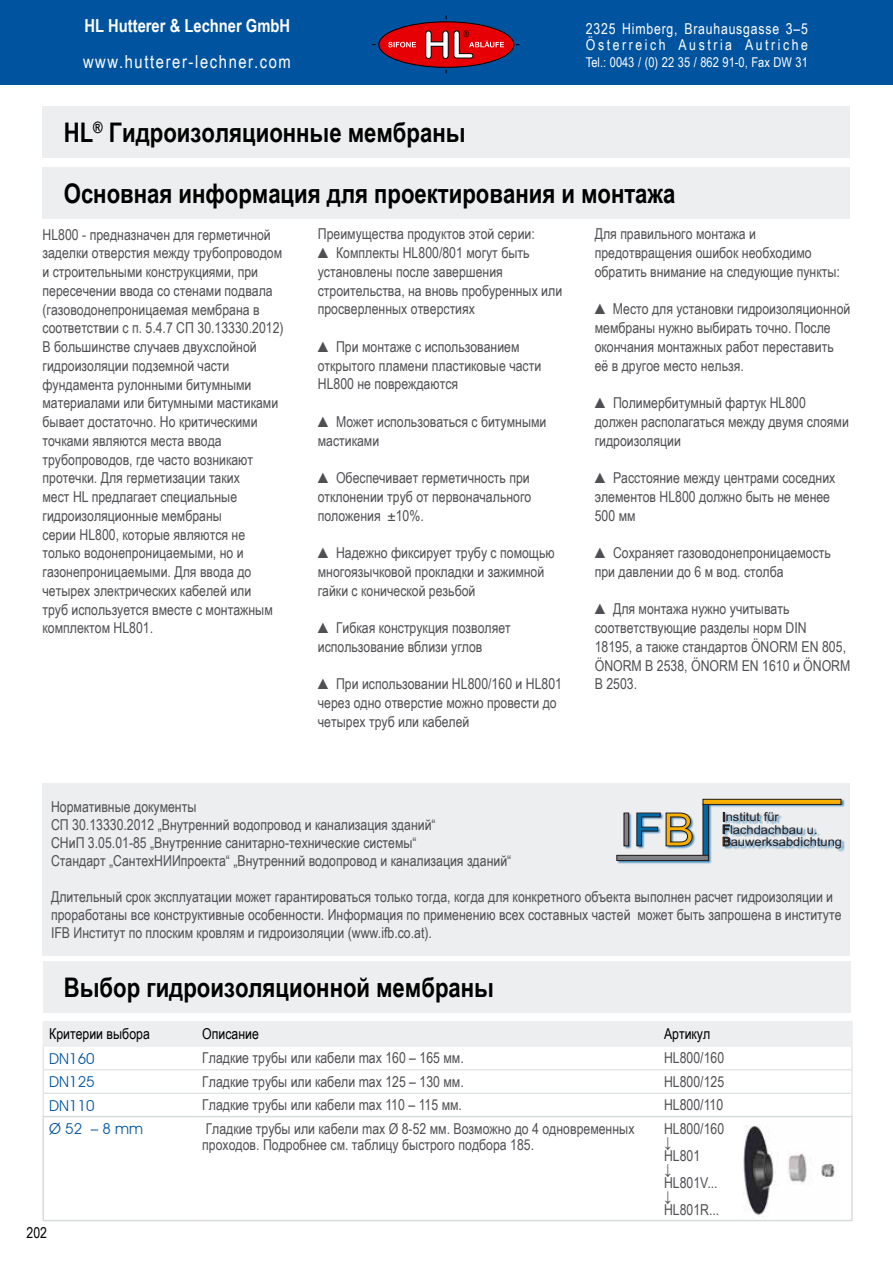
<style>
.page{position:relative;width:893px;height:1263px;background:#fff}
.page>*{position:absolute;margin:0;border:0;box-sizing:border-box;transform-origin:0 0}
.t1{font:45.9px "Arial";color:#818286;scale:1.05 1}
.t2{font:700 27px "Arial Narrow";color:#000}
.t3{font:700 18px/30px "Arial Narrow";color:#fff}
.t4{font:18px "Arial Narrow";letter-spacing:.09em;color:#fff}
.t5{font:15px/18.8px "Arial Narrow";color:#504f53}
.t6{font:15px/16.5px "Arial Narrow";letter-spacing:.17em;color:#fff}
.t7{font:15px "Arial Narrow";color:#000}
.t8{font:15px "Avant Garde IT Cby BT";color:#00549f}
.t9{font:13.5px "Arial Narrow";color:#fff}
.t10{font:12.3px/12.3px "Arial";color:#221a1c;scale:1.05 1}
.t11{font:9px "Arial Narrow";color:#000}
.s1{color:#006aa7}
.s2{color:#f7b000}
.s3{color:#818286}
</style>
<div class="page">
<div style="left:0;top:0;width:893px;height:85px;background:#00549f"></div>
<svg style="left:372px;top:16px;width:147px;height:57px"></svg>
<div style="left:43px;top:783px;width:807px;height:173px;background:#edeeef"></div>
<div style="left:616px;top:798px;width:229px;height:66px;background:#0064aa;opacity:.75"></div>
<div style="left:703px;top:804px;width:5px;height:51px;background:#006aa7"></div>
<div style="left:703px;top:804px;width:6px;height:52px;border:1px solid #221a1c"></div>
<div style="left:624px;top:813px;width:5px;height:33px;border:1px solid #221a1c"></div>
<svg style="left:636px;top:813px;width:57px;height:33px"></svg>
<div style="left:617px;top:855px;width:91px;height:5px;background:#818286"></div>
<div style="left:617px;top:855px;width:92px;height:6px;border:1px solid #221a1c"></div>
<div style="left:703px;top:799px;width:138px;height:5px;background:#f7b000"></div>
<div style="left:703px;top:799px;width:138px;height:6px;border:1px solid #221a1c"></div>
<svg style="left:723px;top:812px;width:7px;height:34px"></svg>
<div style="left:43px;top:961px;width:807px;height:51px;background:#edeeef"></div>
<hr style="left:43px;top:1021px;width:153px;height:1px;background:#edeeef">
<hr style="left:196px;top:1021px;width:462px;height:1px;background:#edeeef">
<hr style="left:658px;top:1021px;width:195px;height:1px;background:#edeeef">
<svg style="left:43px;top:1022px;width:810px;height:94px"></svg>
<hr style="left:43px;top:1116px;width:153px;height:1px;background:#d8dbdc">
<hr style="left:43px;top:1117px;width:1px;height:103px;background:#d8dbdc">
<hr style="left:196px;top:1116px;width:462px;height:1px;background:#d8dbdc">
<hr style="left:658px;top:1116px;width:195px;height:1px;background:#d8dbdc">
<hr style="left:851px;top:1117px;width:2px;height:103px;background:#d8dbdc">
<hr style="left:43px;top:1220px;width:153px;height:1px;background:#d8dbdc">
<hr style="left:196px;top:1220px;width:462px;height:1px;background:#d8dbdc">
<hr style="left:658px;top:1220px;width:195px;height:1px;background:#d8dbdc">
<img style="left:743px;top:1126px;width:92px;height:91px">
<div style="left:43px;top:106px;width:807px;height:51px;background:#edeeef"></div>
<div style="left:43px;top:168px;width:807px;height:51px;background:#edeeef"></div>
<p class="t3" style="left:85px;top:9px;width:207px">HL Hutterer &amp; Lechner GmbH<br>EAN 9003076 +</p>
<p class="t6" style="left:586px;top:20px;width:224px">2325 Himberg, Brauhausgasse 3–5<br>Österreich Austria Autriche</p>
<p class="t11" style="left:463px;top:28px;width:7px">®</p>
<p class="t4" style="left:83px;top:48px;width:209px">www.hutterer-lechner.com</p>
<p class="t9" style="left:586px;top:52px;width:223px">Tel.: 0043 / (0) 22 35 / 862 91-0, Fax DW 31</p>
<h2 class="t2" style="left:64px;top:112px;width:403px">HL<sup>®</sup> Гидроизоляционные мембраны</h2>
<h2 class="t2" style="left:64px;top:173px;width:613px">Основная информация для проектирования и монтажа</h2>
<p class="t5" style="left:43px;top:224px;width:243px">HL800 - предназначен для герметичной заделки отверстия между трубопроводом и строительными конструкциями, при пересечении ввода со стенами подвала (газоводонепроницаемая мембрана в соответствии с п. 5.4.7 СП 30.13330.2012)<br>В большинстве случаев двухслойной гидроизоляции подземной части фундамента рулонными битумными материалами или битумными мастиками бывает достаточно. Но критическими точками являются места ввода трубопроводов, где часто возникают протечки. Для герметизации таких<br>мест HL предлагает специальные гидроизоляционные мембраны<br>серии HL800, которые являются не только водонепроницаемыми, но и газонепроницаемыми. Для ввода до четырех электрических кабелей или<br>труб используется вместе с монтажным комплектом HL801.</p>
<p class="t5" style="left:318px;top:224px;width:219px">Преимущества продуктов этой серии:</p>
<p class="t5" style="left:595px;top:224px;width:247px">Для правильного монтажа и предотвращения ошибок необходимо обратить внимание на следующие пункты:</p>
<p class="t5" style="left:595px;top:299px;width:257px">▲ Место для установки гидроизоляционной мембраны нужно выбирать точно. После окончания монтажных работ переставить её в другое место нельзя.</p>
<p class="t5" style="left:595px;top:393px;width:256px">▲ Полимербитумный фартук HL800 должен располагаться между двумя слоями гидроизоляции</p>
<p class="t5" style="left:595px;top:468px;width:242px">▲ Расстояние между центрами соседних элементов HL800 должно быть не менее<br>500 мм</p>
<p class="t5" style="left:595px;top:543px;width:238px">▲ Сохраняет газоводонепроницаемость при давлении до 6 м вод. столба</p>
<p class="t5" style="left:595px;top:599px;width:257px">▲ Для монтажа нужно учитывать соответствующие разделы норм DIN<br>18195, а также стандартов ÖNORM EN 805,<br>ÖNORM B 2538, ÖNORM EN 1610 и ÖNORM<br>B 2503.</p>
<p class="t5" style="left:318px;top:243px;width:246px">▲ Комплекты HL800/801 могут быть установлены после завершения строительства, на вновь пробуренных или просверленных отверстиях</p>
<p class="t5" style="left:318px;top:337px;width:225px">▲ При монтаже с использованием открытого пламени пластиковые части<br>HL800 не повреждаются</p>
<p class="t5" style="left:318px;top:412px;width:230px">▲ Может использоваться с битумными мастиками</p>
<p class="t5" style="left:318px;top:468px;width:215px;text-align:justify">▲ Обеспечивает герметичность при отклонении труб от первоначального положения ±10%.</p>
<p class="t5" style="left:318px;top:543px;width:238px">▲ Надежно фиксирует трубу с помощью многоязычковой прокладки и зажимной гайки с конической резьбой</p>
<p class="t5" style="left:318px;top:618px;width:194px">▲ Гибкая конструкция позволяет использование вблизи углов</p>
<p class="t5" style="left:318px;top:674px;width:246px">▲ При использовании HL800/160 и HL801 через одно отверстие можно провести до четырех труб или кабелей</p>
<p class="t5" style="left:51px;top:797px;width:462px;line-height:18px">Нормативные документы<br>СП 30.13330.2012 „Внутренний водопровод и канализация зданий“<br>СНиП 3.05.01-85 „Внутренние санитарно-технические системы“<br>Стандарт „СантехНИИпроекта“ „Внутренний водопровод и канализация зданий“</p>
<p class="t5" style="left:51px;top:887px;width:792px;line-height:18px">Длительный срок эксплуатации может гарантироваться только тогда, когда для конкретного объекта выполнен расчет гидроизоляции и проработаны все конструктивные особенности. Информация по применению всех составных частей может быть запрошена в институте<br>IFB Институт по плоским кровлям и гидроизоляции (www.ifb.co.at).</p>
<h1 class="t1" style="left:620px;top:803px;width:73px">I<span class="s1">F</span><span class="s2">B</span></h1>
<p class="t10" style="left:722px;top:811px;width:116px"><span class="s3">I</span>nstitut für<br><span class="s1">F</span>lachdachbau u.<br><span class="s2">B</span>auwerksabdichtung</p>
<h2 class="t2" style="left:64px;top:967px;width:432px">Выбор гидроизоляционной мембраны</h2>
<p class="t7" style="left:49px;top:1022px;width:102px">Критерии выбора</p>
<p class="t7" style="left:202px;top:1022px;width:58px">Описание</p>
<p class="t7" style="left:664px;top:1022px;width:48px">Артикул</p>
<p class="t8" style="left:49px;top:1049px;width:47px">DN160</p>
<p class="t5" style="left:202px;top:1048px;width:263px">Гладкие трубы или кабели max 160 – 165 мм.</p>
<p class="t5" style="left:664px;top:1048px;width:62px">HL800/160</p>
<p class="t8" style="left:49px;top:1073px;width:47px">DN125</p>
<p class="t5" style="left:202px;top:1071px;width:263px">Гладкие трубы или кабели max 125 – 130 мм.</p>
<p class="t5" style="left:664px;top:1071px;width:62px">HL800/125</p>
<p class="t8" style="left:49px;top:1096px;width:47px">DN110</p>
<p class="t5" style="left:202px;top:1095px;width:261px">Гладкие трубы или кабели max 110 – 115 мм.</p>
<p class="t5" style="left:664px;top:1095px;width:61px">HL800/110</p>
<p class="t8" style="left:49px;top:1119px;width:95px">Ø 52 – 8 mm</p>
<p class="t5" style="left:202px;top:1119px;width:434px;line-height:16.5px">Гладкие трубы или кабели max Ø 8-52 мм. Возможно до 4 одновременных проходов. Подробнее см. таблицу быстрого подбора 185.</p>
<p class="t5" style="left:664px;top:1121px;width:62px;line-height:13.5px">HL800/160 ↓<br>HL801<br>↓<br>HL801V... ↓<br>HL801R...</p>
<p class="t7" style="left:27px;top:1222px;width:22px">202</p>
</div>
